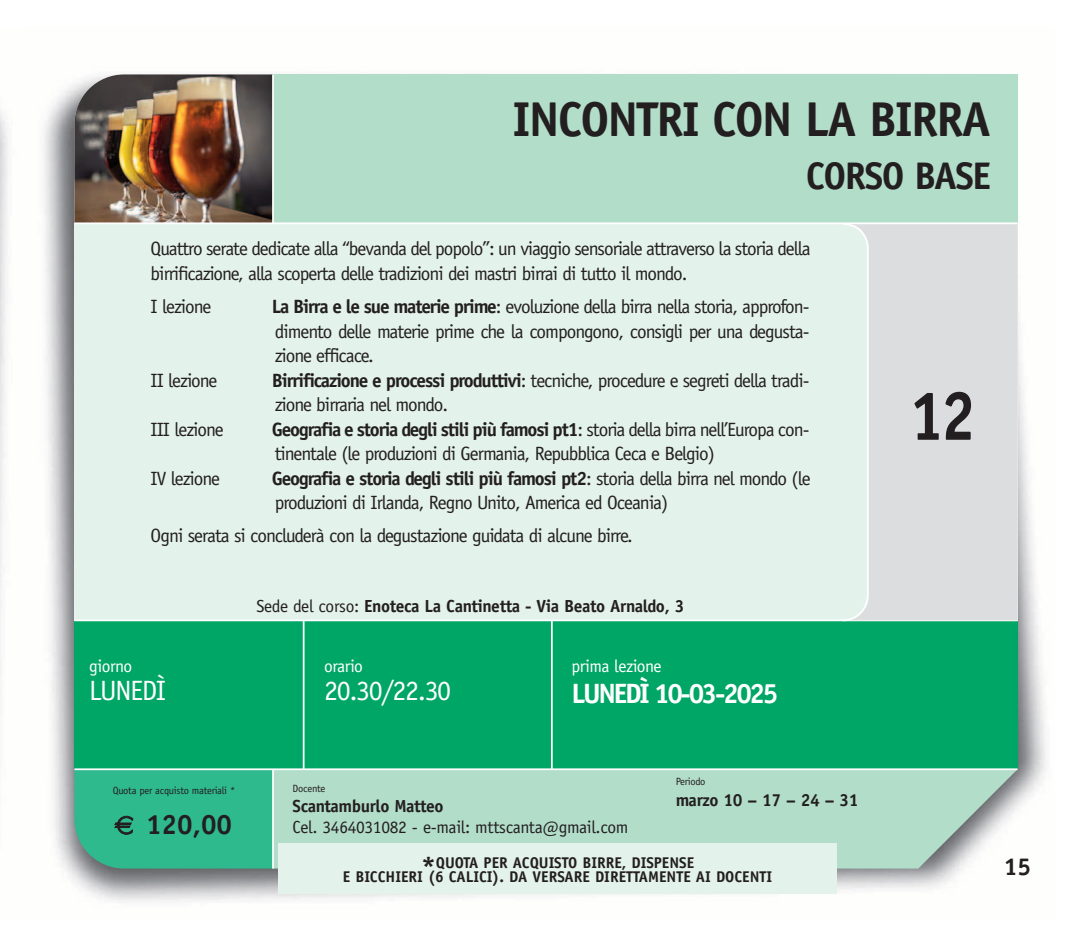
<style>
.page{position:relative;width:1092px;height:943px;background:#fff}
.page>*{position:absolute;margin:0;border:0;box-sizing:border-box;transform-origin:0 0}
.t1{font:700 70px "Officina Sans";color:#231f20;scale:.9 1}
.t2{font:700 49px "Officina Sans";letter-spacing:-.04em;color:#231f20}
.t3{font:700 38.5px "Officina Sans";letter-spacing:-.04em;color:#231f20}
.t4{font:28px "Officina Sans";letter-spacing:-.05em;color:#fff}
.t5{font:700 28px "Officina Sans";letter-spacing:-.085em;color:#fff}
.t6{font:700 28px "Officina Sans";color:#231f20}
.t7{font:700 24.5px "Officina Sans";color:#231f20}
.t8{font:19.25px/24.5px "Officina Sans";letter-spacing:-.05em;color:#231f20}
.t9{font:700 17.5px "Officina Sans";letter-spacing:-.02em;color:#231f20}
.t10{font:17.5px "Officina Sans";letter-spacing:-.02em;color:#231f20}
.t11{font:17.5px "Officina Sans";letter-spacing:-.025em;color:#fff}
.t12{font:700 15.58px/14px "Officina Sans";color:#231f20;text-align:center}
.t13{font:10.5px "Officina Sans";letter-spacing:-.025em;color:#231f20}
.s1{font-weight:700}
.s2{font-weight:400}
.s3{font-size:28px}
</style>
<div class="page">
<img style="left:0;top:74px;width:1046px;height:828px">
<img style="left:74px;top:74px;width:198px;height:148px">
<div style="left:273px;top:74px;width:744px;height:149px;background:#b2ddc9"></div>
<svg style="left:274px;top:770px;width:743px;height:98px;background:#b3dbc8"></svg>
<div style="left:74px;top:620px;width:943px;height:149px;background:#00a665"></div>
<div style="left:74px;top:223px;width:943px;height:397px;background:#e3f2ea"></div>
<hr style="left:272px;top:74px;width:2px;height:149px;background:#fff">
<hr style="left:272px;top:769px;width:2px;height:99px;background:#fff">
<hr style="left:74px;top:768px;width:943px;height:2px;background:#fff">
<hr style="left:74px;top:619px;width:943px;height:2px;background:#fff">
<div style="left:869px;top:224px;width:148px;height:396px;background:#dcdddf"></div>
<hr style="left:303px;top:620px;width:1px;height:149px;background:#fff">
<hr style="left:551px;top:620px;width:1px;height:149px;background:#fff">
<svg style="left:841px;top:224px;width:28px;height:398px"></svg>
<hr style="left:74px;top:222px;width:943px;height:2px;background:#fff">
<div style="left:278px;top:843px;width:558px;height:50px;background:#e3f2ea"></div>
<div style="left:74px;top:769px;width:199px;height:99px;background:#2fba8d"></div>
<h2 class="t2" style="left:512px;top:101px;width:480px">INCONTRI CON LA BIRRA</h2>
<h3 class="t3" style="left:805px;top:161px;width:187px">CORSO BASE</h3>
<p class="t8" style="left:151px;top:238px;width:661px">Quattro serate dedicate alla “bevanda del popolo”: un viaggio sensoriale attraverso la storia della birrificazione, alla scoperta delle tradizioni dei mastri birrai di tutto il mondo.</p>
<p class="t8" style="left:151px;top:296px;width:62px">I lezione</p>
<p class="t8" style="left:272px;top:296px;width:539px;text-align:justify"><span class="s1">La Birra e le sue materie prime</span>: evoluzione della birra nella storia, approfon&shy;dimento delle materie prime che la compongono, consigli per una degusta&shy;zione efficace.</p>
<p class="t8" style="left:151px;top:369px;width:68px">II lezione</p>
<p class="t8" style="left:272px;top:369px;width:539px"><span class="s1">Birrificazione e processi produttivi</span>: tecniche, procedure e segreti della tradi&shy;zione birraria nel mondo.</p>
<p class="t8" style="left:151px;top:418px;width:74px">III lezione</p>
<p class="t8" style="left:272px;top:418px;width:539px"><span class="s1">Geografia e storia degli stili più famosi pt1</span>: storia della birra nell’Europa con&shy;tinentale (le produzioni di Germania, Repubblica Ceca e Belgio)</p>
<p class="t8" style="left:151px;top:467px;width:71px">IV lezione</p>
<p class="t8" style="left:272px;top:467px;width:540px"><span class="s1">Geografia e storia degli stili più famosi pt2</span>: storia della birra nel mondo (le produzioni di Irlanda, Regno Unito, America ed Oceania)</p>
<p class="t8" style="left:151px;top:525px;width:484px">Ogni serata si concluderà con la degustazione guidata di alcune birre.</p>
<p class="t11" style="left:89px;top:659px;width:44px">giorno</p>
<h3 class="t4" style="left:89px;top:679px;width:79px">LUNEDÌ</h3>
<p class="t9" style="left:256px;top:599px;width:429px"><span class="s2">Sede del corso:</span> Enoteca La Cantinetta - Via Beato Arnaldo, 3</p>
<p class="t11" style="left:324px;top:659px;width:40px">orario</p>
<h3 class="t4" style="left:324px;top:679px;width:129px">20.30/22.30</h3>
<p class="t11" style="left:571px;top:659px;width:91px">prima lezione</p>
<h3 class="t5" style="left:571px;top:683px;width:208px">LUNEDÌ 10-03-2025</h3>
<h1 class="t1" style="left:909px;top:389px;width:75px">12</h1>
<p class="t13" style="left:113px;top:786px;width:124px">Quota per acquisto materiali *</p>
<h3 class="t6" style="left:146px;top:814px;width:88px">120,00</h3>
<p class="t13" style="left:292px;top:784px;width:34px">Docente</p>
<p class="t9" style="left:292px;top:799px;width:153px">Scantamburlo Matteo</p>
<p class="t10" style="left:292px;top:820px;width:337px">Cel. 3464031082 - e-mail: mttscanta@gmail.com</p>
<p class="t13" style="left:675px;top:777px;width:31px">Periodo</p>
<p class="t9" style="left:675px;top:793px;width:184px">marzo 10 – 17 – 24 – 31</p>
<p class="t12" style="left:343px;top:857px;width:431px"><span class="s3">*</span>QUOTA PER ACQUISTO BIRRE, DISPENSE<br>E BICCHIERI (6 CALICI). DA VERSARE DIRETTAMENTE AI DOCENTI</p>
<p class="t7" style="left:1003px;top:857px;width:29px">15</p>
</div>
